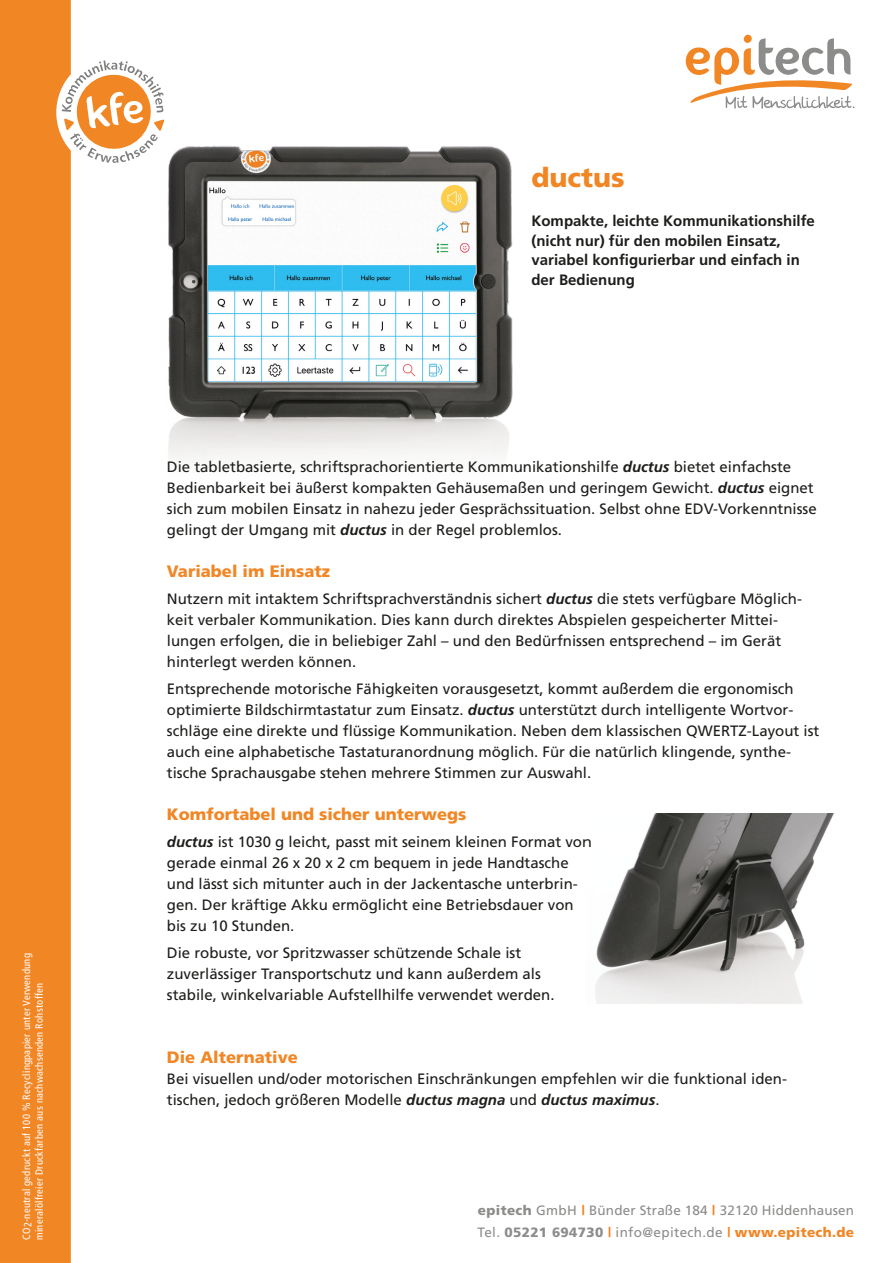
<style>
.page{position:relative;width:893px;height:1263px;background:#fff}
.page>*{position:absolute;margin:0;border:0;box-sizing:border-box;transform-origin:0 0}
.t1{font:900 27px "Frutiger";color:#f18625}
.t2{font:900 16.5px "Frutiger";color:#f18625}
.t3{font:15px/21px "Frutiger";color:#1d1d1b}
.t4{font:700 15px/19.5px "Frutiger";color:#1d1d1b}
.t5{font:13.5px/22.5px "Frutiger";letter-spacing:.01em;color:#8c8c8b}
.t6{font:condensed 10.5px/12.6px "Frutiger";letter-spacing:.025em;color:#fff}
.s1{font-weight:700;font-style:italic}
.s2{font-weight:900}
.s3{font-weight:900;color:#f18625}
</style>
<div class="page">
<svg style="left:686px;top:35px;width:168px;height:74px"></svg>
<img style="left:168px;top:145px;width:345px;height:314px">
<div style="left:0;top:0;width:71px;height:1263px;background:#f18625"></div>
<svg style="left:62px;top:60px;width:102px;height:103px"></svg>
<img style="left:595px;top:813px;width:239px;height:191px">
<p class="t6" style="left:20px;top:1240px;width:288px;rotate:-90deg">CO2-neutral gedruckt auf 100 % Recyclingpapier unter Verwendung mineralölfreier Druckfarben aus nachwachsenden Rohstoffen</p>
<h1 class="t1" style="left:531px;top:161px;width:95px">ductus</h1>
<p class="t4" style="left:531px;top:211px;width:285px">Kompakte, leichte Kommunikationshilfe (nicht nur) für den mobilen Einsatz, variabel konfigurierbar und einfach in der Bedienung</p>
<p class="t3" style="left:167px;top:456px;width:651px">Die tabletbasierte, schriftsprachorientierte Kommunikationshilfe <span class="s1">ductus</span> bietet einfachste Bedienbarkeit bei äußerst kompakten Gehäusemaßen und geringem Gewicht. <span class="s1">ductus</span> eignet sich zum mobilen Einsatz in nahezu jeder Gesprächssituation. Selbst ohne EDV-Vorkenntnisse gelingt der Umgang mit <span class="s1">ductus</span> in der Regel problemlos.</p>
<p class="t2" style="left:167px;top:561px;width:165px">Variabel im Einsatz</p>
<p class="t3" style="left:167px;top:588px;width:637px">Nutzern mit intaktem Schriftsprachverständnis sichert <span class="s1">ductus</span> die stets verfügbare Möglich&shy;keit verbaler Kommunikation. Dies kann durch direktes Abspielen gespeicherter Mittei&shy;lungen erfolgen, die in beliebiger Zahl – und den Bedürfnissen entsprechend – im Gerät hinterlegt werden können.</p>
<p class="t3" style="left:167px;top:678px;width:654px">Entsprechende motorische Fähigkeiten vorausgesetzt, kommt außerdem die ergonomisch optimierte Bildschirmtastatur zum Einsatz. <span class="s1">ductus</span> unterstützt durch intelligente Wortvor&shy;schläge eine direkte und flüssige Kommunikation. Neben dem klassischen QWERTZ-Layout ist auch eine alphabetische Tastaturanordnung möglich. Für die natürlich klingende, synthe&shy;tische Sprachausgabe stehen mehrere Stimmen zur Auswahl.</p>
<p class="t2" style="left:167px;top:804px;width:301px">Komfortabel und sicher unterwegs</p>
<p class="t3" style="left:167px;top:831px;width:426px"><span class="s1">ductus</span> ist 1030 g leicht, passt mit seinem kleinen Format von gerade einmal 26 x 20 x 2 cm bequem in jede Handtasche und lässt sich mitunter auch in der Jackentasche unterbrin&shy;gen. Der kräftige Akku ermöglicht eine Betriebsdauer von bis zu 10 Stunden.</p>
<p class="t3" style="left:167px;top:942px;width:389px">Die robuste, vor Spritzwasser schützende Schale ist zuverlässiger Transportschutz und kann außerdem als stabile, winkelvariable Aufstellhilfe verwendet werden.</p>
<p class="t2" style="left:167px;top:1047px;width:132px">Die Alternative</p>
<p class="t3" style="left:167px;top:1068px;width:622px">Bei visuellen und/oder motorischen Einschränkungen empfehlen wir die funktional iden&shy;tischen, jedoch größeren Modelle <span class="s1">ductus magna</span> und <span class="s1">ductus maximus</span>.</p>
<p class="t5" style="left:478px;top:1198px;width:378px"><span class="s2">epitech</span> GmbH <span class="s3">|</span> Bünder Straße 184 <span class="s3">|</span> 32120 Hiddenhausen<br>Tel. <span class="s2">05221 694730</span> <span class="s3">|</span> info@epitech.de <span class="s3">| www.epitech.de</span></p>
</div>
